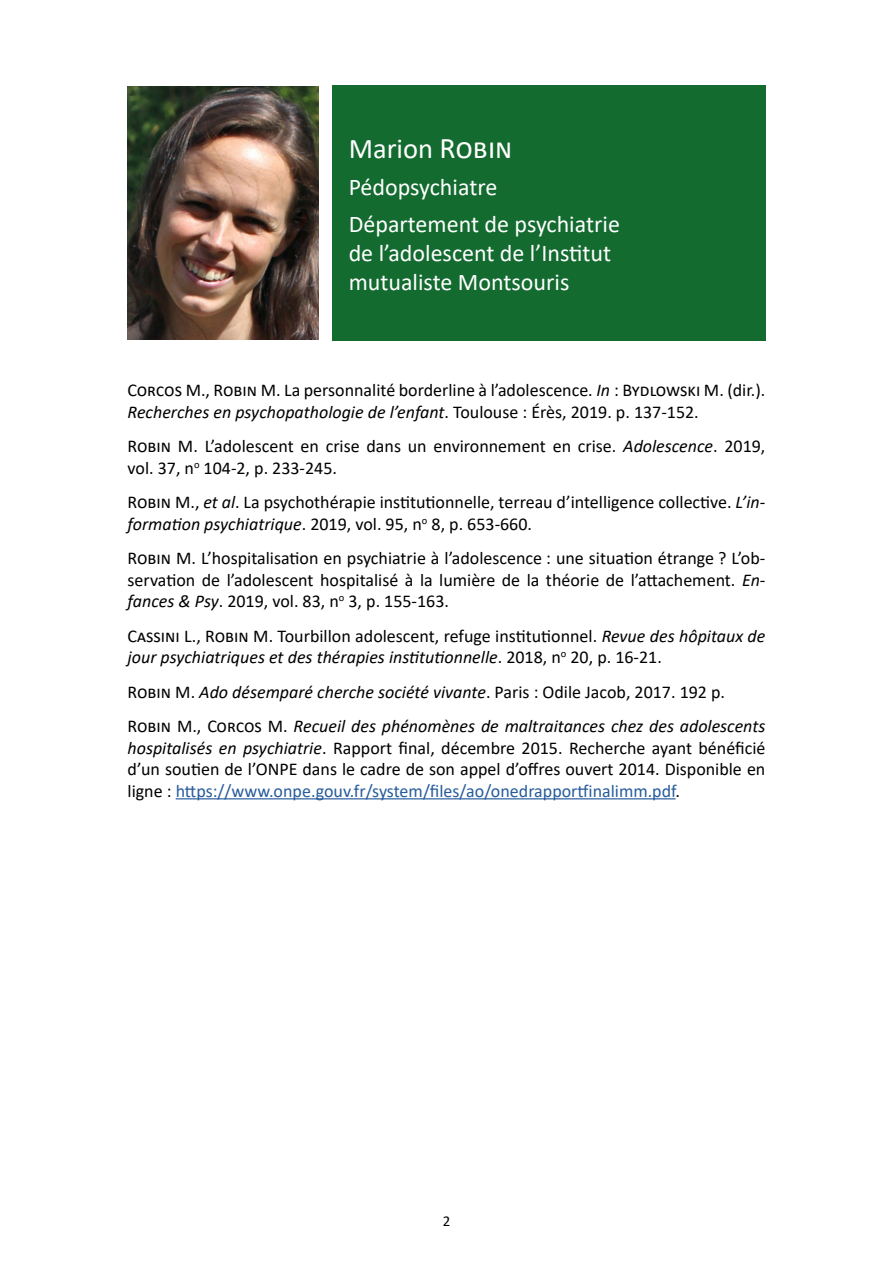
<style>
.page{position:relative;width:893px;height:1263px;background:#fff}
.page>*{position:absolute;margin:0;border:0;box-sizing:border-box;transform-origin:0 0}
.t1{font:28.5px "Calibri";color:#fff}
.t2{font:24px/37.3px "Calibri";color:#fff}
.t3{font:18px/21.6px "Calibri";color:#000}
.t4{font:italic 18px/34.3px "Calibri";color:#000}
.t5{font:15px "Calibri";color:#000}
.s1{font-size:30px}
.s2{font-style:italic}
.s3{font-style:normal}
.s4{color:#265b9b}
</style>
<div class="page">
<hr style="left:176px;top:798px;width:500px;height:1px;background:#265b9b">
<img style="left:128px;top:86px;width:191px;height:254px">
<div style="left:332px;top:85px;width:433px;height:255px;background:#136b30"></div>
<h1 class="t1" style="left:349px;top:129px;width:165px">Marion <span class="s1">Robin</span></h1>
<h2 class="t2" style="left:349px;top:168px;width:273px">Pédopsychiatre<br>Département de psychiatrie</h2>
<h2 class="t2" style="left:349px;top:238px;width:264px;line-height:28.8px">de l’adolescent de l’Institut mutualiste Montsouris</h2>
<p class="t3" style="left:128px;top:379px;width:639px">Corcos M., Robin M. La personnalité borderline à l’adolescence. <span class="s2">In</span> : Bydlowski M. (dir.).<br><span class="s2">Recherches en psychopathologie de l’enfant</span>. Toulouse : Érès, 2019. p. 137-152.</p>
<p class="t3" style="left:128px;top:435px;width:639px">Robin M. L’adolescent en crise dans un environnement en crise. <span class="s2">Adolescence</span>. 2019, vol. 37, n<sup>o</sup> 104-2, p. 233-245.</p>
<p class="t3" style="left:128px;top:491px;width:639px">Robin M., <span class="s2">et al</span>. La psychothérapie institutionnelle, terreau d’intelligence collective. <span class="s2">L’in&shy;formation psychiatrique</span>. 2019, vol. 95, n<sup>o</sup> 8, p. 653-660.</p>
<p class="t3" style="left:128px;top:547px;width:639px;text-align:justify">Robin M. L’hospitalisation en psychiatrie à l’adolescence : une situation étrange ? L’ob&shy;servation de l’adolescent hospitalisé à la lumière de la théorie de l’attachement. <span class="s2">En&shy;fances &amp; Psy</span>. 2019, vol. 83, n<sup>o</sup> 3, p. 155-163.</p>
<p class="t3" style="left:128px;top:624px;width:639px">Cassini L., Robin M. Tourbillon adolescent, refuge institutionnel. <span class="s2">Revue des hôpitaux de jour psychiatriques et des thérapies institutionnelle</span>. 2018, n<sup>o</sup> 20, p. 16-21.</p>
<p class="t4" style="left:128px;top:674px;width:639px"><span class="s3">Robin M.</span> Ado désemparé cherche société vivante<span class="s3">. Paris : Odile Jacob, 2017. 192 p.<br>Robin M., Corcos M.</span> Recueil des phénomènes de maltraitances chez des adolescents</p>
<p class="t3" style="left:128px;top:736px;width:639px;text-align:justify"><span class="s2">hospitalisés en psychiatrie</span>. Rapport final, décembre 2015. Recherche ayant bénéficié d’un soutien de l’ONPE dans le cadre de son appel d’offres ouvert 2014. Disponible en ligne : <span class="s4">https://www.onpe.gouv.fr/system/files/ao/onedrapportfinalimm.pdf</span>.</p>
<p class="t5" style="left:443px;top:1211px;width:9px">2</p>
</div>
